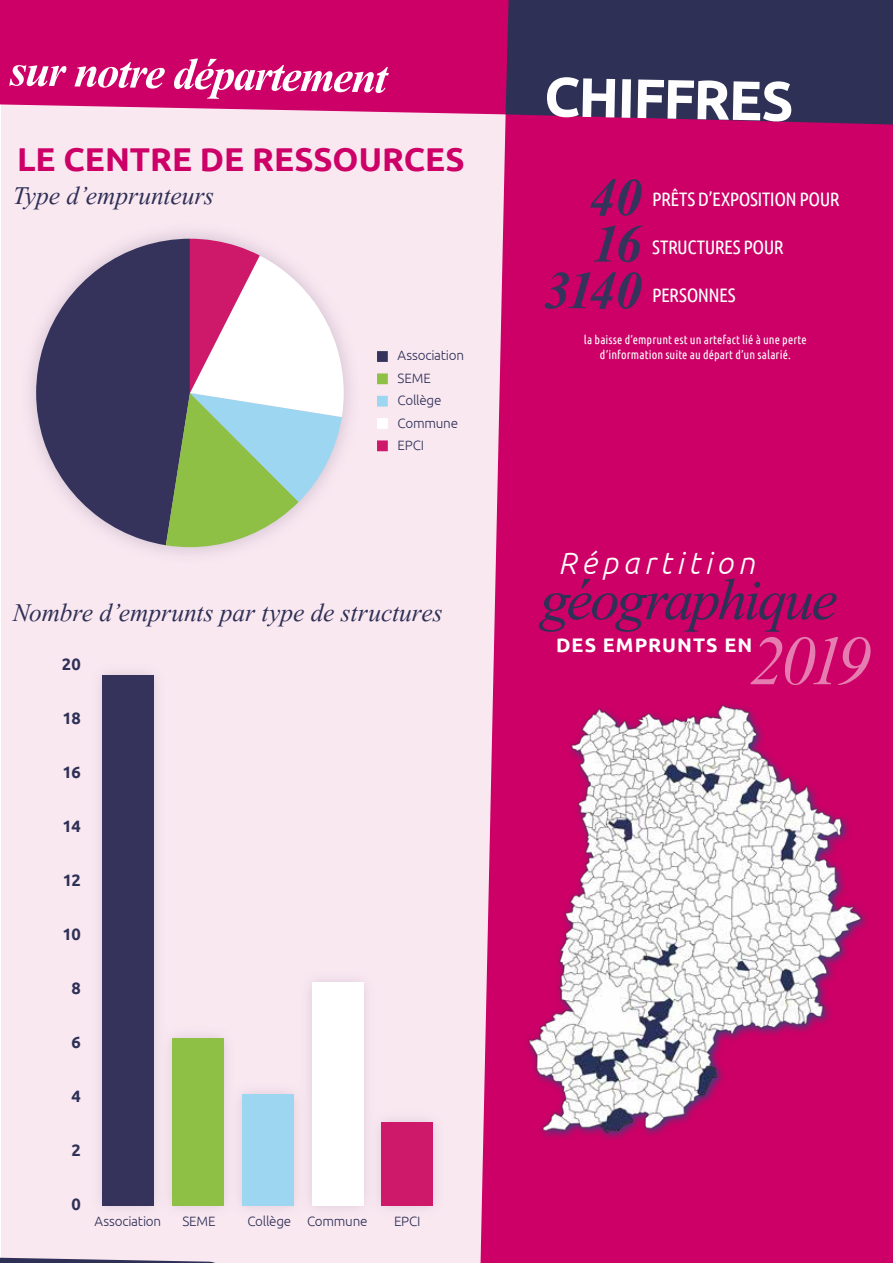
<style>
.page{position:relative;width:893px;height:1263px;background:#fff}
.page>*{position:absolute;margin:0;border:0;box-sizing:border-box;transform-origin:0 0}
.t1{font:87px "Vijaya";color:#e57db1}
.t2{font:72.9px "Vijaya";letter-spacing:-.035em;color:#2e3056}
.t3{font:700 66px/46.5px "Vijaya";letter-spacing:-.05em;color:#35335c;text-align:right}
.t4{font:700 55.5px "Vijaya";color:#fff}
.t5{font:700 55.5px "Ubuntu";color:#fefefe}
.t6{font:700 33px "Ubuntu";color:#c06}
.t7{font:31.5px "Vijaya";color:#2e3056}
.t8{font:italic 300 30.9px "Ubuntu";letter-spacing:.16em;color:#fff}
.t9{font:700 19.65px "Ubuntu";letter-spacing:.055em;color:#fff}
.t10{font:19.5px "Ubuntu Condensed";letter-spacing:-.025em;color:#fff}
.t11{font:700 16.5px "Ubuntu";letter-spacing:-.025em;color:#2e3056}
.t12{font:300 13.5px/22.5px "Ubuntu";letter-spacing:-.015em;color:#2e3056}
.t13{font:12px/15px "Ubuntu Condensed";letter-spacing:.01em;color:#fff;text-align:center}
</style>
<div class="page">
<div style="left:1px;top:64px;width:799px;height:1199px;background:#fae8f1"></div>
<div style="left:0;top:0;width:506px;height:114px;background:#c06"></div>
<svg style="left:0;top:1257px;width:215px;height:6px"></svg>
<div style="left:481px;top:59px;width:412px;height:1204px;background:#c06"></div>
<div style="left:506px;top:0;width:387px;height:125px;background:#2e3056"></div>
<div style="left:524px;top:701px;width:347px;height:441px;background:#c06"></div>
<img style="left:525px;top:696px;width:339px;height:461px">
<svg style="left:36px;top:239px;width:130px;height:306px;fill:#35335c"></svg>
<svg style="left:166px;top:239px;width:178px;height:308px"></svg>
<svg style="left:377px;top:351px;width:11px;height:11px"></svg>
<svg style="left:377px;top:373px;width:11px;height:11px"></svg>
<svg style="left:377px;top:396px;width:11px;height:11px"></svg>
<svg style="left:377px;top:418px;width:11px;height:11px"></svg>
<svg style="left:377px;top:440px;width:11px;height:11px"></svg>
<div style="left:382px;top:1122px;width:51px;height:84px;background:#ce1869"></div>
<div style="left:312px;top:982px;width:51px;height:224px;background:#fff"></div>
<div style="left:242px;top:1094px;width:51px;height:112px;background:#9dd6f0"></div>
<div style="left:173px;top:1038px;width:51px;height:168px;background:#8fc046"></div>
<div style="left:103px;top:675px;width:51px;height:531px;background:#35335c"></div>
<h3 class="t4" style="left:10px;top:27px;width:379px;rotate:1deg">sur notre département</h3>
<h3 class="t6" style="left:17px;top:139px;width:449px">LE CENTRE DE RESSOURCES</h3>
<h3 class="t7" style="left:13px;top:170px;width:203px">Type d’emprunteurs</h3>
<p class="t12" style="left:398px;top:344px;width:68px">Association<br>SEME<br>Collège<br>Commune<br>EPCI</p>
<h3 class="t7" style="left:13px;top:587px;width:431px">Nombre d’emprunts par type de structures</h3>
<h3 class="t11" style="left:62px;top:654px;width:20px">20</h3>
<h3 class="t11" style="left:62px;top:708px;width:20px">18</h3>
<h3 class="t11" style="left:63px;top:762px;width:20px">16</h3>
<h3 class="t11" style="left:63px;top:816px;width:20px">14</h3>
<h3 class="t11" style="left:63px;top:870px;width:20px">12</h3>
<h3 class="t11" style="left:62px;top:924px;width:20px">10</h3>
<h3 class="t11" style="left:71px;top:978px;width:11px">8</h3>
<h3 class="t11" style="left:71px;top:1032px;width:11px">6</h3>
<h3 class="t11" style="left:71px;top:1086px;width:11px">4</h3>
<h3 class="t11" style="left:71px;top:1140px;width:11px">2</h3>
<h3 class="t11" style="left:71px;top:1194px;width:11px">0</h3>
<p class="t12" style="left:95px;top:1210px;width:68px">Association</p>
<p class="t12" style="left:182px;top:1210px;width:35px">SEME</p>
<p class="t12" style="left:247px;top:1210px;width:122px">Collège Commune</p>
<p class="t12" style="left:394px;top:1210px;width:28px">EPCI</p>
<h3 class="t5" style="left:545px;top:63px;width:251px;rotate:1deg">CHIFFRES</h3>
<h3 class="t3" style="left:544px;top:166px;width:99px">40<br>16<br>3140</h3>
<h3 class="t10" style="left:652px;top:187px;width:189px">PRÊTS D’EXPOSITION POUR</h3>
<h3 class="t10" style="left:652px;top:235px;width:133px">STRUCTURES POUR</h3>
<h3 class="t10" style="left:652px;top:283px;width:85px">PERSONNES</h3>
<p class="t13" style="left:584px;top:332px;width:224px">la baisse d’emprunt est un artefact lié à une perte d’information suite au départ d’un salarié.</p>
<h3 class="t8" style="left:558px;top:545px;width:198px">Répartition</h3>
<h2 class="t2" style="left:540px;top:542px;width:299px">géographique</h2>
<h1 class="t1" style="left:749px;top:592px;width:123px">2019</h1>
<h3 class="t9" style="left:556px;top:633px;width:198px">DES EMPRUNTS EN</h3>
</div>
